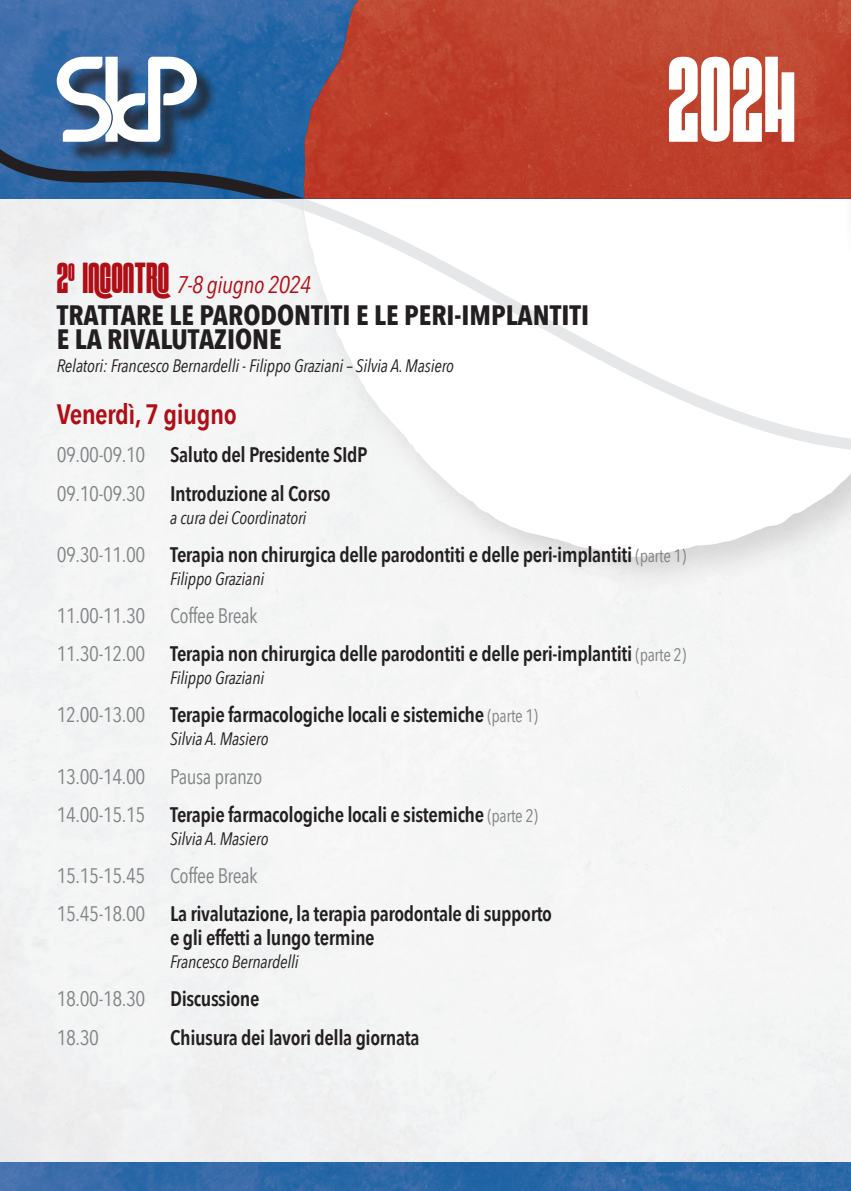
<style>
.page{position:relative;width:851px;height:1191px;background:#fff}
.page>*{position:absolute;margin:0;border:0;box-sizing:border-box;transform-origin:0 0}
.t1{font:700 28px/24px "Avenir Next Condensed";color:#231f20}
.t2{font:600 28px "Avenir Next Condensed";letter-spacing:-.02em;color:#b00d15}
.t3{font:italic 24px "Avenir Next Condensed";letter-spacing:-.02em;color:#b00d15}
.t4{font:600 21px/38.2px "Avenir Next Condensed";letter-spacing:-.02em;color:#231f20}
.t5{font:21px/38.2px "Avenir Next Condensed";letter-spacing:-.02em;color:#818485}
.t6{font:italic 18px "Avenir Next Condensed";letter-spacing:-.01em;color:#231f20}
.s1{font-family:"MUSCULARSTRENGTH";font-weight:700;font-style:normal;font-size:36px}
.s2{font-weight:400;color:#818485}
.s3{font-weight:400;font-size:18px;color:#818485}
.s4{font-weight:600;color:#231f20}
</style>
<div class="page">
<div style="left:0;top:228px;width:850px;height:613px;background:#f4f5f5"></div>
<div style="left:293px;top:0;width:557px;height:595px;background:#231f20;opacity:.15"></div>
<svg style="left:303px;top:228px;width:547px;height:329px"></svg>
<img style="left:0;top:1162px;width:850px;height:29px">
<div style="left:844px;top:0;width:6px;height:266px;background:#fff"></div>
<svg style="left:0;top:0;width:851px;height:228px"></svg>
<p class="t3" style="left:57px;top:270px;width:256px"><span class="s1">2</span><sup>O</sup> <span class="s1">INCONTRO</span> 7-8 giugno 2024</p>
<h1 class="t1" style="left:57px;top:303px;width:533px">TRATTARE LE PARODONTITI E LE PERI-IMPLANTITI<br>E LA RIVALUTAZIONE</h1>
<p class="t6" style="left:57px;top:355px;width:399px">Relatori: Francesco Bernardelli - Filippo Graziani – Silvia A. Masiero</p>
<h1 class="t2" style="left:57px;top:390px;width:181px">Venerdì, 7 giugno</h1>
<p class="t4" style="left:57px;top:435px;width:312px"><span class="s2">09.00-09.10</span> Saluto del Presidente SIdP<br><span class="s2">09.10-09.30</span> Introduzione al Corso</p>
<p class="t6" style="left:170px;top:506px;width:138px">a cura dei Coordinatori</p>
<p class="t4" style="left:57px;top:535px;width:631px"><span class="s2">09.30-11.00</span> Terapia non chirurgica delle parodontiti e delle peri-implantiti <span class="s3">(parte 1)</span></p>
<p class="t6" style="left:170px;top:568px;width:96px">Filippo Graziani</p>
<p class="t4" style="left:57px;top:596px;width:631px"><span class="s2">11.00-11.30 Coffee Break<br>11.30-12.00</span> Terapia non chirurgica delle parodontiti e delle peri-implantiti <span class="s3">(parte 2)</span></p>
<p class="t6" style="left:170px;top:667px;width:96px">Filippo Graziani</p>
<p class="t4" style="left:57px;top:695px;width:483px"><span class="s2">12.00-13.00</span> Terapie farmacologiche locali e sistemiche <span class="s3">(parte 1)</span></p>
<p class="t6" style="left:170px;top:728px;width:100px">Silvia A. Masiero</p>
<p class="t4" style="left:57px;top:756px;width:483px"><span class="s2">13.00-14.00 Pausa pranzo<br>14.00-15.15</span> Terapie farmacologiche locali e sistemiche <span class="s3">(parte 2)</span></p>
<p class="t6" style="left:170px;top:827px;width:100px">Silvia A. Masiero</p>
<p class="t4" style="left:57px;top:856px;width:497px"><span class="s2">15.15-15.45 Coffee Break<br>15.45-18.00</span> La rivalutazione, la terapia parodontale di supporto</p>
<p class="t4" style="left:170px;top:918px;width:206px">e gli effetti a lungo termine</p>
<p class="t6" style="left:170px;top:951px;width:130px">Francesco Bernardelli</p>
<p class="t5" style="left:57px;top:979px;width:204px">18.00-18.30 <span class="s4">Discussione<br></span>18.30</p>
<p class="t4" style="left:170px;top:1017px;width:251px">Chiusura dei lavori della giornata</p>
</div>
